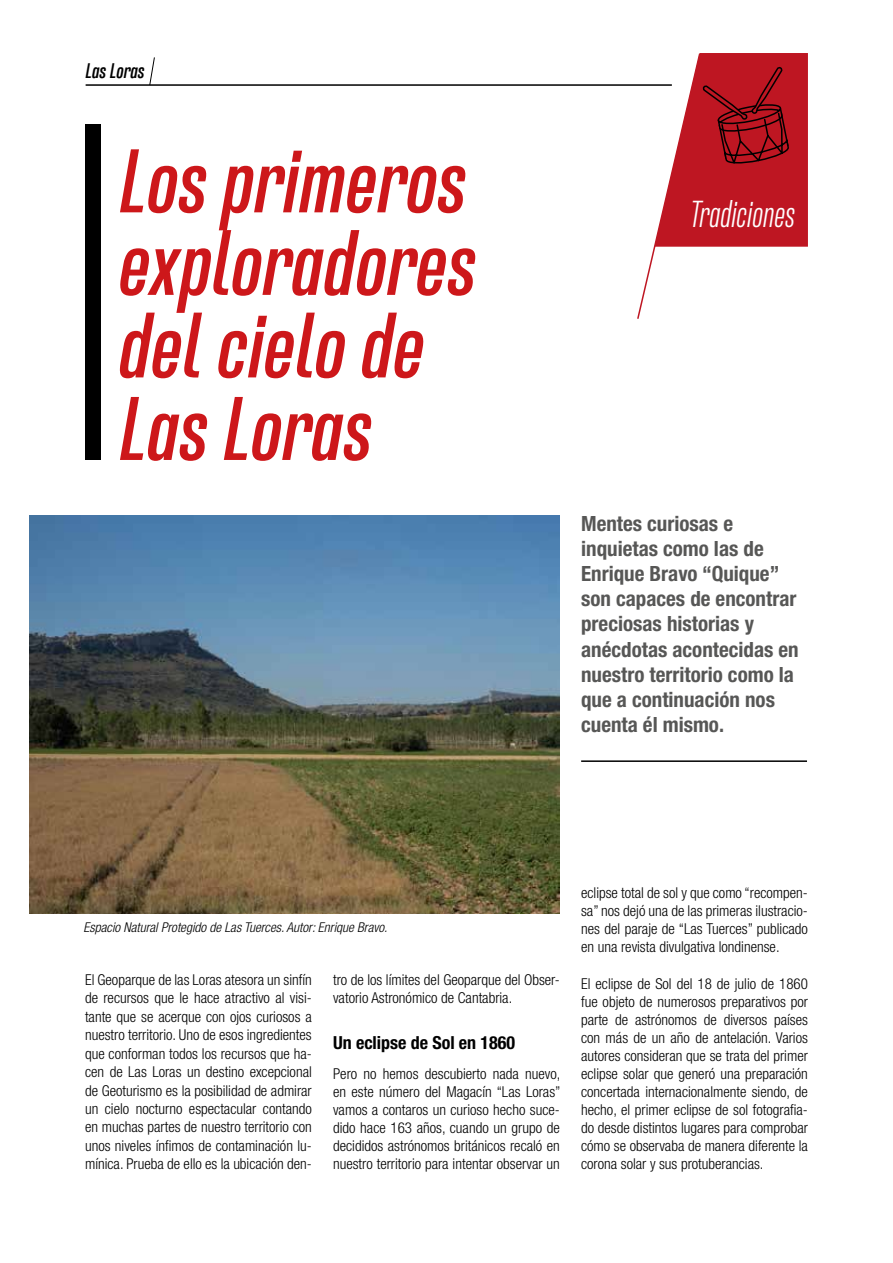
<style>
.page{position:relative;width:893px;height:1263px;background:#fff}
.page>*{position:absolute;margin:0;border:0;box-sizing:border-box;transform-origin:0 0}
.t1{font:italic 700 90px/82.5px "Naratif Condensed";color:#cd171a}
.t2{font:italic 300 37.5px "Naratif Condensed";color:#fff;scale:.9 1}
.t3{font:700 condensed 21px/25.2px "Helvetica Neue LT Pro";color:#575756}
.t4{font:italic 700 21px "Naratif Condensed";color:#000}
.t5{font:700 condensed 18px "Helvetica Neue LT Pro";color:#000}
.t6{font:300 condensed 15px/18px "Helvetica Neue LT Pro";color:#000;text-align:justify}
.t7{font:italic 300 condensed 13.5px "Helvetica Neue LT Pro";color:#000}
</style>
<div class="page">
<hr style="left:86px;top:84px;width:586px;height:2px;background:#000">
<svg style="left:149px;top:57px;width:6px;height:29px"></svg>
<svg style="left:637px;top:53px;width:171px;height:266px"></svg>
<div style="left:85px;top:124px;width:16px;height:336px;background:#000"></div>
<img style="left:30px;top:516px;width:530px;height:397px">
<hr style="left:581px;top:760px;width:226px;height:2px;background:#000">
<h3 class="t4" style="left:86px;top:59px;width:60px">Las Loras</h3>
<h1 class="t1" style="left:119px;top:140px;width:358px">Los primeros exploradores del cielo de<br>Las Loras</h1>
<h2 class="t2" style="left:690px;top:193px;width:118px">Tradiciones</h2>
<h3 class="t3" style="left:581px;top:510px;width:219px">Mentes curiosas e inquietas como las de<br>Enrique Bravo “Quique” son capaces de encontrar preciosas historias y anécdotas acontecidas en nuestro territorio como la que a continuación nos cuenta él mismo.</h3>
<p class="t7" style="left:84px;top:919px;width:305px">Espacio Natural Protegido de Las Tuerces. Autor: Enrique Bravo.</p>
<p class="t6" style="left:85px;top:970px;width:228px;line-height:18.5px">El Geoparque de las Loras atesora un sinfín de recursos que le hace atractivo al visi&shy;tante que se acerque con ojos curiosos a nuestro territorio. Uno de esos ingredientes que conforman todos los recursos que ha&shy;cen de Las Loras un destino excepcional de Geoturismo es la posibilidad de admirar un cielo nocturno espectacular contando en muchas partes de nuestro territorio con unos niveles ínfimos de contaminación lu&shy;mínica. Prueba de ello es la ubicación den-</p>
<p class="t6" style="left:333px;top:970px;width:228px">tro de los límites del Geoparque del Obser&shy;vatorio Astronómico de Cantabria.</p>
<p class="t5" style="left:333px;top:1032px;width:184px">Un eclipse de Sol en 1860</p>
<p class="t6" style="left:333px;top:1065px;width:229px">Pero no hemos descubierto nada nuevo, en este número del Magacín “Las Loras” vamos a contaros un curioso hecho suce&shy;dido hace 163 años, cuando un grupo de decididos astrónomos británicos recaló en nuestro territorio para intentar observar un</p>
<p class="t6" style="left:581px;top:884px;width:228px">eclipse total de sol y que como “recompen&shy;sa” nos dejó una de las primeras ilustracio&shy;nes del paraje de “Las Tuerces” publicado en una revista divulgativa londinense.</p>
<p class="t6" style="left:581px;top:975px;width:228px">El eclipse de Sol del 18 de julio de 1860 fue objeto de numerosos preparativos por parte de astrónomos de diversos países con más de un año de antelación. Varios autores consideran que se trata del primer eclipse solar que generó una preparación concertada internacionalmente siendo, de hecho, el primer eclipse de sol fotografia&shy;do desde distintos lugares para comprobar cómo se observaba de manera diferente la corona solar y sus protuberancias.</p>
</div>
